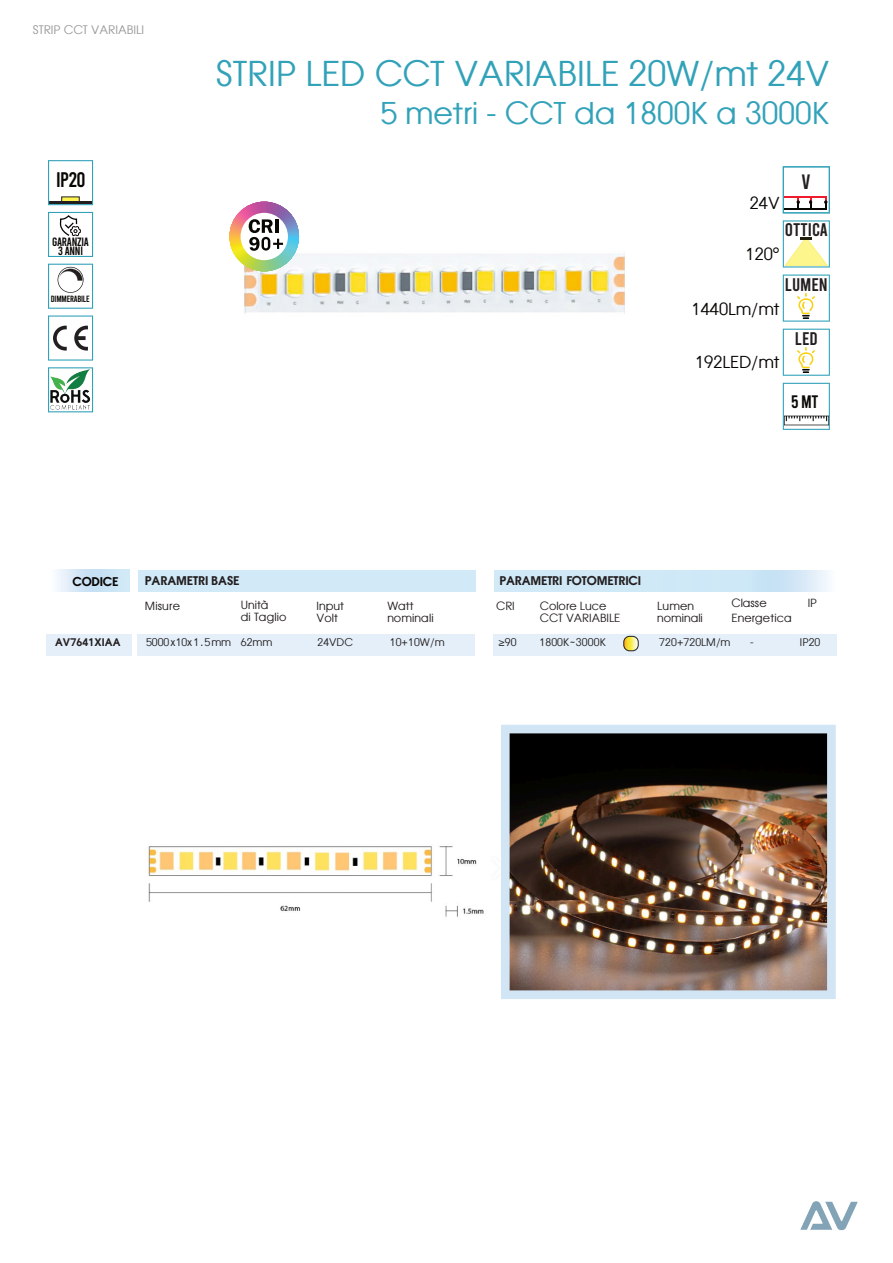
<style>
.page{position:relative;width:893px;height:1263px;background:#fff}
.page>*{position:absolute;margin:0;border:0;box-sizing:border-box;transform-origin:0 0}
.t1{font:34.2px "Atlanta";color:#32a2b9}
.t2{font:30px "Atlanta";color:#32a2b9}
.t3{font:21px "Bebas";color:#080704}
.t4{font:20.7px "Bebas";color:#231f20;scale:1.04 1}
.t5{font:18.15px "Bebas";color:#231f20;scale:1.04 1}
.t6{font:18px "Bebas";color:#080704}
.t7{font:16.5px "Atlanta";color:#080704}
.t8{font:600 12px "Atlanta";letter-spacing:-.01em;color:#231f20}
.t9{font:12px/9px "Bebas";letter-spacing:-.02em;color:#080704;text-align:center}
.t10{font:600 12px "Atlanta";letter-spacing:-.015em;color:#080704}
.t11{font:11.7px "Atlanta";color:#9a9998}
.t12{font:11.25px/12px "Atlanta";color:#231f20}
.t13{font:10.5px "Atlanta";letter-spacing:.01em;color:#231f20}
.t14{font:600 10.5px "Atlanta";letter-spacing:.015em;color:#231f20}
.t15{font:9px "Bebas";letter-spacing:-.02em;color:#080704}
</style>
<div class="page">
<img style="left:244px;top:201px;width:380px;height:113px">
<img style="left:148px;top:846px;width:336px;height:71px">
<div style="left:46px;top:634px;width:85px;height:21px;background:#e4eff9"></div>
<div style="left:138px;top:570px;width:338px;height:21px;background:#d2eaf7"></div>
<div style="left:493px;top:634px;width:344px;height:21px;background:#e4eff9"></div>
<div style="left:138px;top:634px;width:337px;height:21px;background:#e4eff9"></div>
<img style="left:800px;top:1201px;width:58px;height:30px">
<svg style="left:624px;top:636px;width:14px;height:15px"></svg>
<div style="left:624px;top:636px;width:14px;height:15px;border:1px solid #231f20;border-radius:6px"></div>
<svg style="left:783px;top:220px;width:47px;height:48px"></svg>
<svg style="left:783px;top:275px;width:47px;height:47px"></svg>
<svg style="left:783px;top:166px;width:47px;height:47px"></svg>
<svg style="left:783px;top:329px;width:47px;height:47px"></svg>
<svg style="left:783px;top:383px;width:47px;height:47px"></svg>
<svg style="left:48px;top:160px;width:45px;height:45px"></svg>
<svg style="left:48px;top:315px;width:45px;height:46px"></svg>
<svg style="left:48px;top:264px;width:45px;height:45px"></svg>
<svg style="left:48px;top:212px;width:45px;height:45px"></svg>
<svg style="left:48px;top:367px;width:45px;height:45px"></svg>
<img style="left:784px;top:409px;width:45px;height:21px">
<img style="left:501px;top:725px;width:335px;height:274px">
<svg style="left:229px;top:202px;width:70px;height:69px"></svg>
<hr style="left:275px;top:219px;width:3px;height:14px;background:#080704">
<p class="t11" style="left:33px;top:25px;width:113px">STRIP CCT VARIABILI</p>
<h3 class="t3" style="left:56px;top:166px;width:31px">IP20</h3>
<p class="t9" style="left:52px;top:237px;width:38px">GARANZIA<br>3 ANNI</p>
<p class="t15" style="left:51px;top:293px;width:40px">DIMMERABILE</p>
<h1 class="t1" style="left:216px;top:61px;width:615px">STRIP LED CCT VARIABILE 20W/mt 24V</h1>
<h2 class="t2" style="left:380px;top:102px;width:451px">5 metri - CCT da 1800K a 3000K</h2>
<h3 class="t4" style="left:801px;top:168px;width:10px">V</h3>
<h3 class="t5" style="left:785px;top:217px;width:43px">OTTICA</h3>
<h3 class="t7" style="left:750px;top:197px;width:31px">24V</h3>
<h3 class="t7" style="left:746px;top:248px;width:36px">120°</h3>
<h3 class="t5" style="left:785px;top:273px;width:43px">LUMEN</h3>
<h3 class="t7" style="left:692px;top:303px;width:89px">1440Lm/mt</h3>
<h3 class="t7" style="left:695px;top:356px;width:86px">192LED/mt</h3>
<h3 class="t5" style="left:795px;top:327px;width:23px">LED</h3>
<h3 class="t6" style="left:791px;top:390px;width:29px">5 MT</h3>
<p class="t8" style="left:145px;top:576px;width:96px">PARAMETRI BASE</p>
<p class="t10" style="left:73px;top:577px;width:47px">CODICE</p>
<p class="t8" style="left:500px;top:576px;width:143px">PARAMETRI FOTOMETRICI</p>
<p class="t12" style="left:145px;top:600px;width:37px">Misure</p>
<p class="t12" style="left:241px;top:600px;width:47px">Unità<br>di Taglio</p>
<p class="t12" style="left:317px;top:601px;width:29px">Input<br>Volt</p>
<p class="t12" style="left:387px;top:600px;width:48px">Watt nominali</p>
<p class="t12" style="left:496px;top:600px;width:20px">CRI</p>
<p class="t12" style="left:540px;top:600px;width:82px">Colore Luce<br>CCT VARIABILE</p>
<p class="t12" style="left:657px;top:600px;width:47px">Lumen nominali</p>
<p class="t12" style="left:732px;top:597px;width:62px;line-height:14.4px">Classe<br>Energetica</p>
<p class="t12" style="left:808px;top:598px;width:11px">IP</p>
<p class="t14" style="left:55px;top:638px;width:67px">AV7641XIAA</p>
<p class="t13" style="left:146px;top:639px;width:128px">5000x10x1.5mm 62mm</p>
<p class="t13" style="left:318px;top:638px;width:37px">24VDC</p>
<p class="t13" style="left:390px;top:638px;width:56px">10+10W/m</p>
<p class="t13" style="left:499px;top:639px;width:19px">≥90</p>
<p class="t13" style="left:540px;top:639px;width:68px">1800K~3000K</p>
<p class="t13" style="left:659px;top:639px;width:73px">720+720LM/m</p>
<p class="t13" style="left:750px;top:639px;width:5px">-</p>
<p class="t13" style="left:800px;top:639px;width:22px">IP20</p>
</div>
